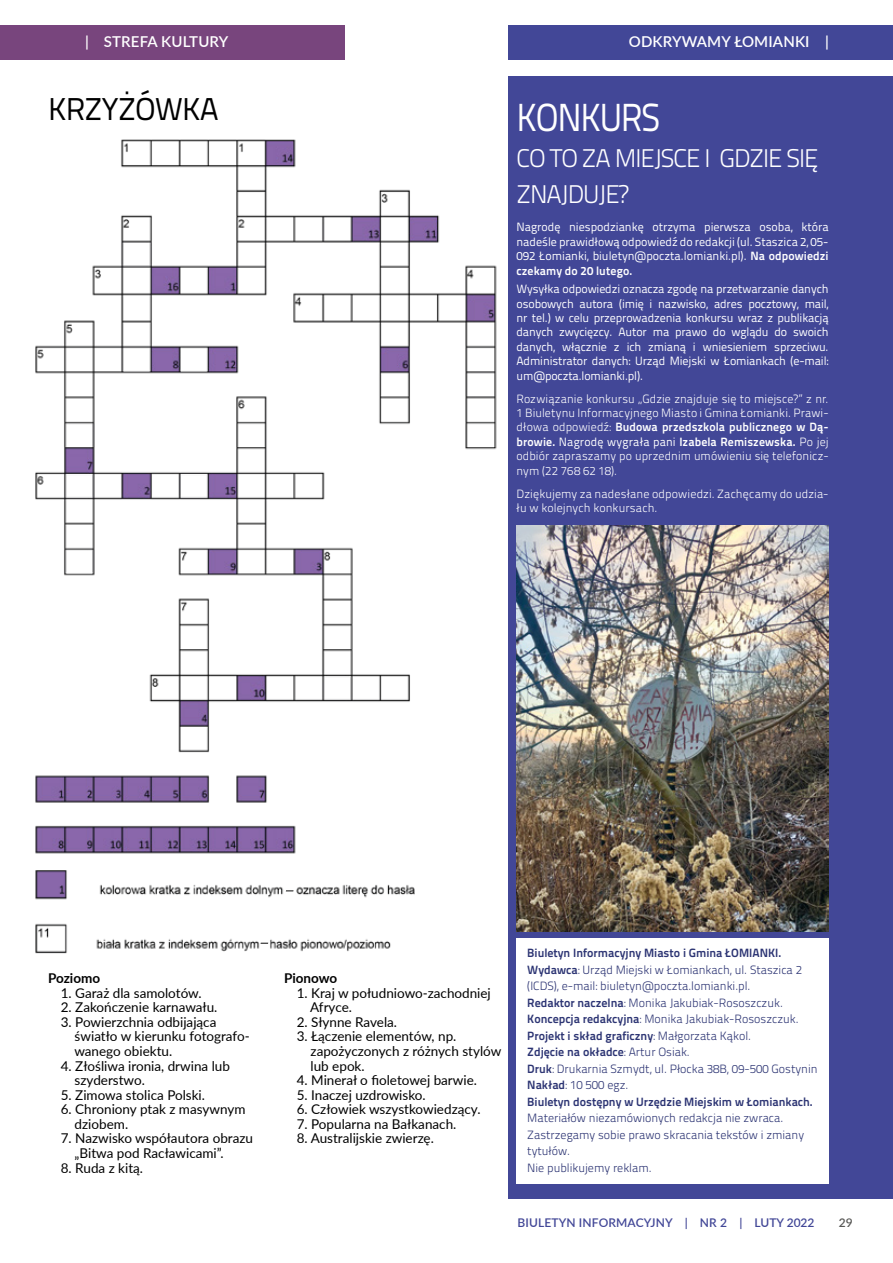
<style>
.page{position:relative;width:893px;height:1263px;background:#fff}
.page>*{position:absolute;margin:0;border:0;box-sizing:border-box;transform-origin:0 0}
.t1{font:39px "Titillium Text 22 L";letter-spacing:-.04em;color:#fff;scale:.9 1}
.t2{font:31.5px "Titillium Text 22 L";letter-spacing:-.03em;color:#000}
.t3{font:300 25.5px/36px "Titillium Text 22 L";letter-spacing:-.04em;color:#fff}
.t4{font:600 15px "Lato";letter-spacing:.01em;color:#fff}
.t5{font:13.5px/14.5px "Lato";color:#000}
.t6{font:700 13.5px "Lato";color:#000}
.t7{font:300 12px/16.5px "Titillium Text 22 L";color:#2c3473}
.t8{font:12px/14.4px "Titillium Text 22 L";letter-spacing:-.005em;color:#fff;text-align:justify}
.t9{font:300 12px/14.4px "Titillium Text 22 L";letter-spacing:.01em;color:#fff;text-align:justify}
.t10{font:600 12px "Lato";letter-spacing:.01em;color:#424797}
.t11{font:600 12px "Lato";color:#585856}
.s1{font-weight:700}
.s2{font-weight:400}
</style>
<div class="page">
<div style="left:0;top:26px;width:344px;height:34px;background:#78457d"></div>
<div style="left:508px;top:26px;width:385px;height:34px;background:#424797"></div>
<div style="left:508px;top:77px;width:385px;height:1122px;background:#424797"></div>
<img style="left:35px;top:139px;width:462px;height:715px">
<img style="left:516px;top:525px;width:313px;height:406px">
<div style="left:516px;top:938px;width:313px;height:246px;background:#fff"></div>
<img style="left:35px;top:870px;width:380px;height:83px">
<div style="left:286px;top:883px;width:8px;height:17px;background:#fff"></div>
<div style="left:260px;top:935px;width:8px;height:17px;background:#fff"></div>
<p class="t4" style="left:85px;top:31px;width:145px">| STREFA KULTURY</p>
<p class="t4" style="left:629px;top:31px;width:202px">ODKRYWAMY ŁOMIANKI |</p>
<h2 class="t2" style="left:48px;top:85px;width:172px">KRZYŻÓWKA</h2>
<h1 class="t1" style="left:516px;top:88px;width:161px">KONKURS</h1>
<h3 class="t3" style="left:516px;top:138px;width:304px">CO TO ZA MIEJSCE I GDZIE SIĘ<br>ZNAJDUJE?</h3>
<p class="t8" style="left:516px;top:219px;width:314px">Nagrodę niespodziankę otrzyma pierwsza osoba, która nadeśle prawidłową odpowiedź do redakcji (ul. Staszica 2, 05- 092 Łomianki, biuletyn@poczta.lomianki.pl). <span class="s1">Na odpowiedzi czekamy do 20 lutego.</span></p>
<p class="t8" style="left:516px;top:281px;width:314px">Wysyłka odpowiedzi oznacza zgodę na przetwarzanie danych osobowych autora (imię i nazwisko, adres pocztowy, mail, nr tel.) w celu przeprowadzenia konkursu wraz z publikacją danych zwycięzcy. Autor ma prawo do wglądu do swoich danych, włącznie z ich zmianą i wniesieniem sprzeciwu.<br>Administrator danych: Urząd Miejski w Łomiankach (e-mail: um@poczta.lomianki.pl).</p>
<p class="t9" style="left:516px;top:391px;width:314px">Rozwiązanie konkursu „Gdzie znajduje się to miejsce?” z nr.<br>1 Biuletynu Informacyjnego Miasto i Gmina Łomianki. Prawi&shy;dłowa odpowiedź: <span class="s1">Budowa przedszkola publicznego w Dą&shy;browie.</span> <span class="s2">Nagrodę wygrała pani</span> <span class="s1">Izabela Remiszewska.</span> Po jej odbiór zapraszamy po uprzednim umówieniu się telefonicz&shy;nym (22 768 62 18).</p>
<p class="t9" style="left:516px;top:485px;width:314px">Dziękujemy za nadesłane odpowiedzi. Zachęcamy do udzia&shy;łu w kolejnych konkursach.</p>
<p class="t6" style="left:48px;top:968px;width:54px">Poziomo</p>
<p class="t5" style="left:61px;top:985px;width:142px">1. Garaż dla samolotów.</p>
<p class="t5" style="left:61px;top:999px;width:158px">2. Zakończenie karnawału.</p>
<p class="t5" style="left:74px;top:1014px;width:177px;text-indent:-14px">3. Powierzchnia odbijająca światło w kierunku fotografo&shy;wanego obiektu.</p>
<p class="t5" style="left:75px;top:1058px;width:157px;text-indent:-14px">4. Złośliwa ironia, drwina lub szyderstwo.</p>
<p class="t5" style="left:61px;top:1087px;width:146px">5. Zimowa stolica Polski.</p>
<p class="t5" style="left:75px;top:1101px;width:172px;text-indent:-14px">6. Chroniony ptak z masywnym dziobem.</p>
<p class="t5" style="left:75px;top:1131px;width:180px;text-indent:-14px">7. Nazwisko współautora obrazu „Bitwa pod Racławicami”.</p>
<p class="t5" style="left:61px;top:1160px;width:84px">8. Ruda z kitą.</p>
<p class="t6" style="left:284px;top:968px;width:55px">Pionowo</p>
<p class="t5" style="left:310px;top:985px;width:182px;text-indent:-13px">1. Kraj w południowo-zachodniej<br>Afryce.</p>
<p class="t5" style="left:297px;top:1014px;width:102px">2. Słynne Ravela.</p>
<p class="t5" style="left:311px;top:1029px;width:192px;text-indent:-14px">3. Łączenie elementów, np. zapożyczonych z różnych stylów lub epok.</p>
<p class="t5" style="left:297px;top:1072px;width:182px">4. Minerał o fioletowej barwie.</p>
<p class="t5" style="left:297px;top:1087px;width:130px">5. Inaczej uzdrowisko.</p>
<p class="t5" style="left:297px;top:1101px;width:185px">6. Człowiek wszystkowiedzący.</p>
<p class="t5" style="left:297px;top:1116px;width:161px">7. Popularna na Bałkanach.</p>
<p class="t5" style="left:297px;top:1130px;width:139px">8. Australijskie zwierzę.</p>
<p class="t7" style="left:527px;top:944px;width:292px"><span class="s1">Biuletyn Informacyjny Miasto i Gmina ŁOMIANKI.<br>Wydawca</span>: Urząd Miejski w Łomiankach, ul. Staszica 2 (ICDS), e-mail: biuletyn@poczta.lomianki.pl.<br><span class="s1">Redaktor naczelna</span>: Monika Jakubiak-Rososzczuk.<br><span class="s1">Koncepcja redakcyjna</span>: Monika Jakubiak-Rososzczuk.<br><span class="s1">Projekt i skład graficzny</span>: Małgorzata Kąkol.<br><span class="s1">Zdjęcie na okładce</span>: Artur Osiak.<br><span class="s1">Druk</span>: Drukarnia Szmydt, ul. Płocka 38B, 09-500 Gostynin <span class="s1">Nakład</span>: 10 500 egz.<br><span class="s1">Biuletyn dostępny w Urzędzie Miejskim w Łomiankach.</span></p>
<p class="t7" style="left:527px;top:1109px;width:278px">Materiałów niezamówionych redakcja nie zwraca.<br>Zastrzegamy sobie prawo skracania tekstów i zmiany tytułów.<br>Nie publikujemy reklam.</p>
<p class="t10" style="left:518px;top:1213px;width:298px">BIULETYN INFORMACYJNY | NR 2 | LUTY 2022</p>
<p class="t11" style="left:839px;top:1213px;width:15px">29</p>
</div>
